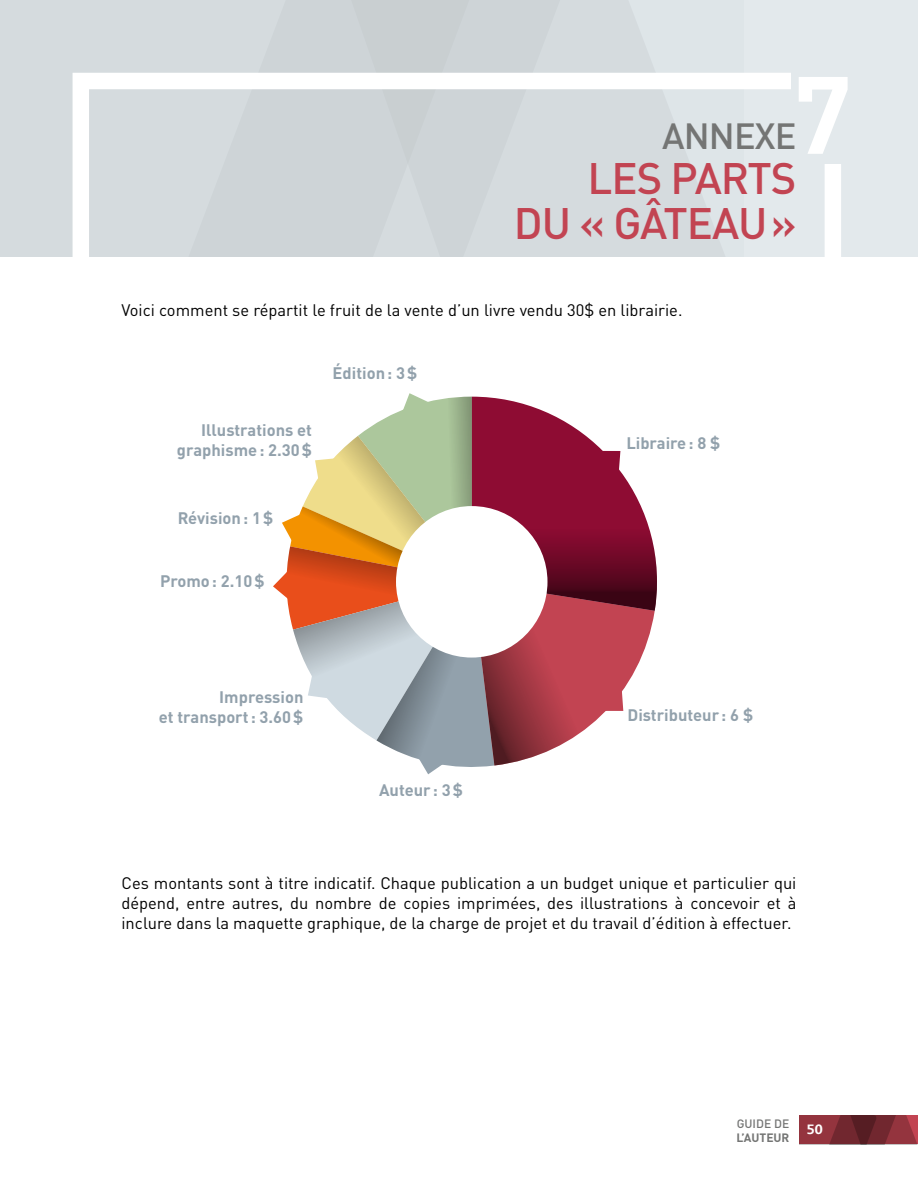
<style>
.page{position:relative;width:918px;height:1188px;background:#fff}
.page>*{position:absolute;margin:0;border:0;box-sizing:border-box;transform-origin:0 0}
.t1{font:700 108px "DIN Offc";color:#fff}
.t2{font:500 43.5px/45px "DIN Offc";letter-spacing:-.025em;color:#c24452;text-align:right}
.t3{font:500 36px "DIN Offc";letter-spacing:-.025em;color:#747574}
.t4{font:16.5px/19.8px "DIN Offc";color:#000;text-align:justify}
.t5{font:700 16.5px/19.8px "DIN Offc";color:#92a1ac;text-align:right}
.t6{font:800 13.5px "Caecilia LT Std";color:#fff}
.t7{font:700 12px "DIN Offc";color:#747574}
.t8{font:500 12px "DIN Offc";color:#747574}
</style>
<div class="page">
<svg style="left:799px;top:1116px;width:119px;height:28px"></svg>
<div style="left:0;top:0;width:918px;height:256px;background:#e3e9ec"></div>
<div style="left:0;top:0;width:175px;height:256px;background:#d5dbde"></div>
<svg style="left:594px;top:0;width:131px;height:256px;fill:#d5dbde"></svg>
<div style="left:175px;top:0;width:419px;height:256px;background:#ced4d7"></div>
<div style="left:73px;top:73px;width:768px;height:268px;border:16px solid #fff"></div>
<div style="left:792px;top:71px;width:60px;height:93px;background:#e3e9ec"></div>
<svg style="left:273px;top:393px;width:384px;height:381px"></svg>
<div style="left:396px;top:506px;width:151px;height:152px;background:#fff;border-radius:50%"></div>
<h1 class="t1" style="left:793px;top:44px;width:60px">7</h1>
<h3 class="t3" style="left:662px;top:113px;width:136px">ANNEXE</h3>
<h2 class="t2" style="left:514px;top:154px;width:284px">LES PARTS<br>DU « GÂTEAU»</h2>
<p class="t4" style="left:122px;top:300px;width:563px">Voici comment se répartit le fruit de la vente d’un livre vendu 30$ en librairie.</p>
<p class="t5" style="left:177px;top:419px;width:137px">Illustrations et graphisme: 2.30$</p>
<p class="t5" style="left:178px;top:507px;width:97px">Révision: 1$</p>
<p class="t5" style="left:160px;top:570px;width:106px">Promo: 2.10$</p>
<p class="t5" style="left:333px;top:363px;width:86px">Édition: 3$</p>
<p class="t5" style="left:159px;top:687px;width:146px">Impression<br>et transport: 3.60$</p>
<p class="t5" style="left:379px;top:780px;width:85px">Auteur : 3$</p>
<p class="t5" style="left:626px;top:433px;width:96px">Libraire: 8 $</p>
<p class="t5" style="left:627px;top:704px;width:127px">Distributeur : 6 $</p>
<p class="t4" style="left:122px;top:873px;width:677px">Ces montants sont à titre indicatif. Chaque publication a un budget unique et particulier qui dépend, entre autres, du nombre de copies imprimées, des illustrations à concevoir et à inclure dans la maquette graphique, de la charge de projet et du travail d’édition à effectuer.</p>
<p class="t8" style="left:737px;top:1116px;width:54px">GUIDE DE</p>
<p class="t7" style="left:736px;top:1130px;width:55px">L’AUTEUR</p>
<p class="t6" style="left:807px;top:1121px;width:17px">50</p>
</div>
